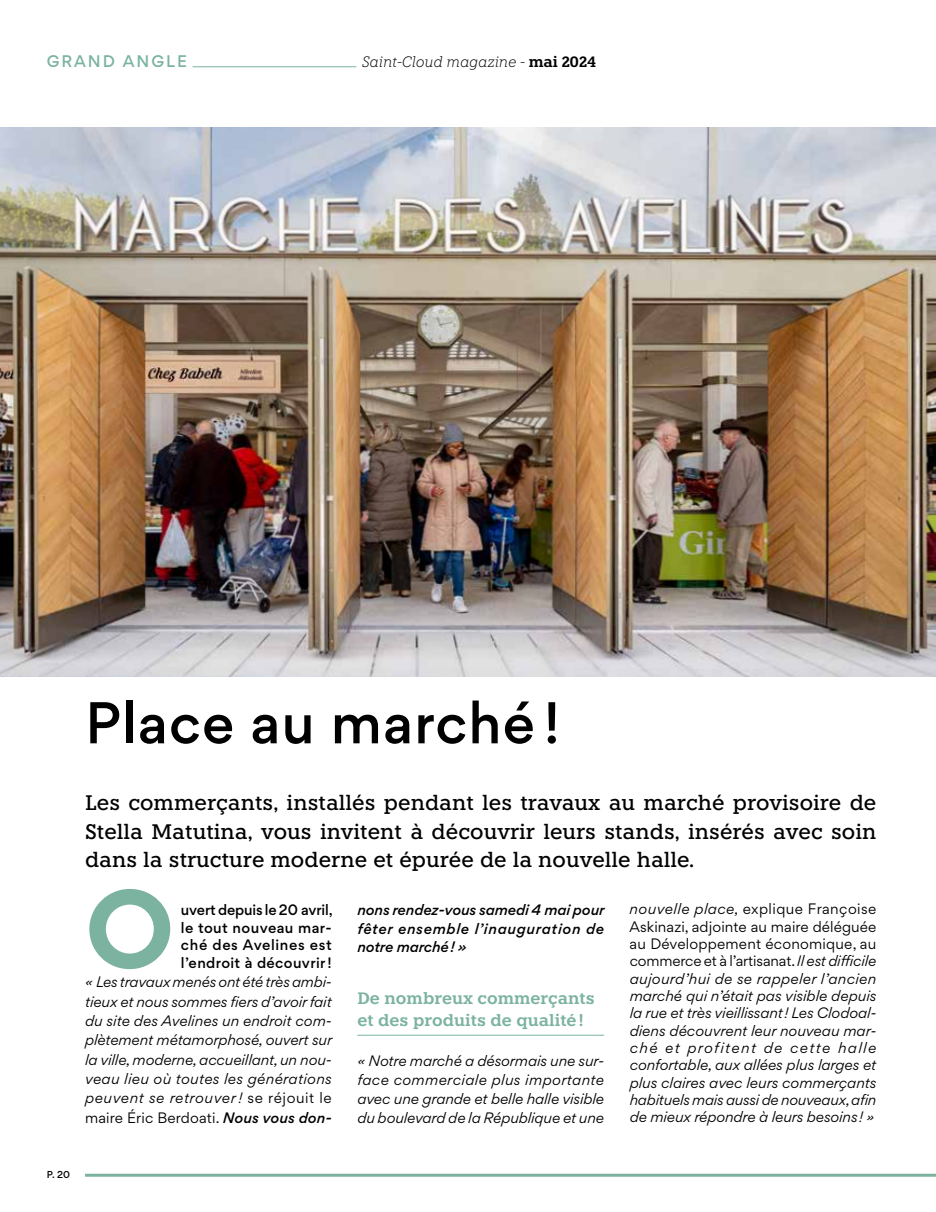
<style>
.page{position:relative;width:936px;height:1212px;background:#fff}
.page>*{position:absolute;margin:0;border:0;box-sizing:border-box;transform-origin:0 0}
.t1{font:700 99.3px "Gordita";color:#7bb3a0}
.t2{font:500 52.5px "Gordita";letter-spacing:.02em;color:#000}
.t3{font:500 21px/28.7px "Knile";color:#000;text-align:justify}
.t4{font:600 16.5px/22px "Knile";color:#7bb3a0}
.t5{font:italic 300 15px "Knile";letter-spacing:-.01em;color:#000}
.t6{font:500 15px "Gordita";letter-spacing:.13em;color:#7bb3a0}
.t7{font:italic 13.5px/17.2px "Gordita";letter-spacing:-.005em;color:#000;text-align:justify}
.t8{font:500 13.5px/17.7px "Gordita";letter-spacing:.03em;color:#000;text-align:justify}
.t9{font:italic 500 13.5px/18.8px "Gordita";letter-spacing:.05em;color:#000;text-align:justify}
.t10{font:500 9px "Gordita";color:#000}
.s1{font-weight:600;font-style:normal}
.s2{font-style:normal}
.s3{font-weight:500}
</style>
<div class="page">
<img style="left:0;top:128px;width:935px;height:549px">
<hr style="left:357px;top:1035px;width:247px;height:1px;background:#7bb3a0">
<hr style="left:85px;top:1174px;width:850px;height:3px;background:#7bb3a0">
<hr style="left:192px;top:66px;width:164px;height:1px;background:#7bb3a0">
<p class="t6" style="left:47px;top:50px;width:142px">GRAND ANGLE</p>
<p class="t5" style="left:362px;top:53px;width:235px">Saint-Cloud magazine - <span class="s1">mai 2024</span></p>
<h2 class="t2" style="left:85px;top:684px;width:476px">Place au marché !</h2>
<h3 class="t3" style="left:85px;top:788px;width:792px">Les commerçants, installés pendant les travaux au marché provisoire de Stella Matutina, vous invitent à découvrir leurs stands, insérés avec soin dans la structure moderne et épurée de la nouvelle halle.</h3>
<h1 class="t1" style="left:85px;top:850px;width:91px">O</h1>
<p class="t7" style="left:629px;top:900px;width:248px">nouvelle place, <span class="s2">explique Françoise Askinazi, adjointe au maire déléguée au Développement économique, au commerce et à l’artisanat.</span> Il est difficile aujourd’hui de se rappeler l’ancien marché qui n’était pas visible depuis la rue et très vieillissant! Les Clodoal&shy;diens découvrent leur nouveau mar&shy;ché et profitent de cette halle confortable, aux allées plus larges et plus claires avec leurs commerçants habituels mais aussi de nouveaux, afin de mieux répondre à leurs besoins! »</p>
<p class="t8" style="left:181px;top:901px;width:153px">uvert depuis le 20 avril, le tout nouveau mar&shy;ché des Avelines est l’endroit à découvrir!</p>
<p class="t7" style="left:85px;top:972px;width:248px;line-height:19.4px">« Les travaux menés ont été très ambi&shy;tieux et nous sommes fiers d’avoir fait du site des Avelines un endroit com&shy;plètement métamorphosé, ouvert sur la ville, moderne, accueillant, un nou&shy;veau lieu où toutes les générations peuvent se retrouver! <span class="s2">se réjouit le maire Éric Berdoati.</span> <span class="s3">Nous vous don-</span></p>
<p class="t9" style="left:357px;top:900px;width:248px">nons rendez-vous samedi 4 mai pour fêter ensemble l’inauguration de notre marché! »</p>
<p class="t4" style="left:357px;top:987px;width:239px">De nombreux commerçants et des produits de qualité!</p>
<p class="t7" style="left:357px;top:1052px;width:248px;line-height:18.8px">« Notre marché a désormais une sur&shy;face commerciale plus importante avec une grande et belle halle visible du boulevard de la République et une</p>
<p class="t10" style="left:47px;top:1168px;width:25px">P. 20</p>
</div>
